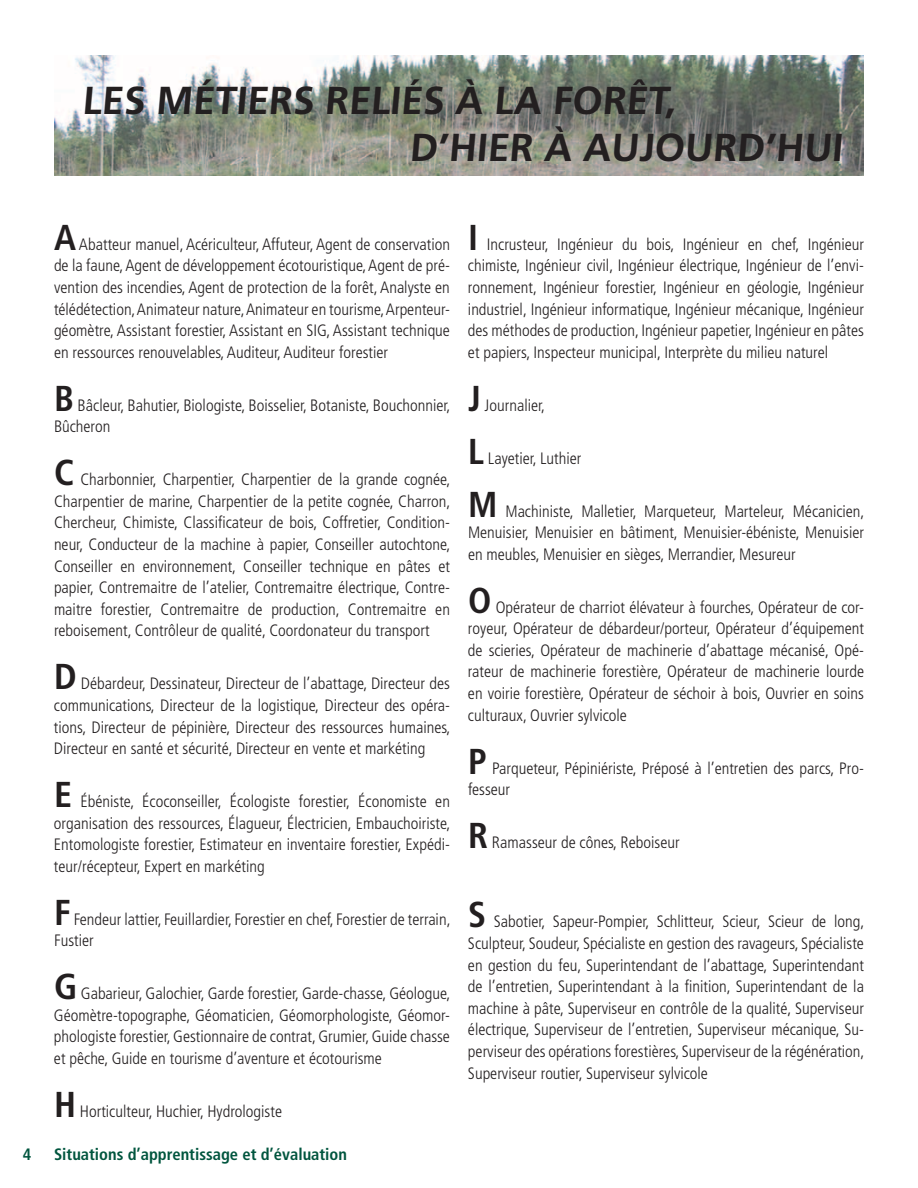
<style>
.page{position:relative;width:918px;height:1188px;background:#fff}
.page>*{position:absolute;margin:0;border:0;box-sizing:border-box;transform-origin:0 0}
.t1{font:700 39px/46.8px "Frutiger";color:#231f20}
.t2{font:300 condensed 16.5px/21.6px "Frutiger";color:#231f20;text-align:justify}
.t3{font:700 condensed 16.5px "Frutiger";color:#00553e}
.s1{font-weight:700;font-size:36px}
</style>
<div class="page">
<img style="left:54px;top:55px;width:810px;height:121px">
<h1 class="t1" style="left:409px;top:77px;width:432px;text-indent:-327px">LES MÉTI ERS RELI ÉS À LA FORÊT,<br>D’HIER À AUJOURD’H UI</h1>
<p class="t2" style="left:54px;top:233px;width:398px"><span class="s1">A</span> Abatteur manuel, Acériculteur, Affuteur, Agent de conservation de la faune, Agent de développement écotouristique, Agent de pré&shy;vention des incendies, Agent de protection de la forêt, Analyste en télédétection, Animateur nature, Animateur en tourisme, Arpenteur&shy;géomètre, Assistant forestier, Assistant en SIG, Assistant technique en ressources renouvelables, Auditeur, Auditeur forestier</p>
<p class="t2" style="left:54px;top:394px;width:398px"><span class="s1">B</span> Bâcleur, Bahutier, Biologiste, Boisselier, Botaniste, Bouchonnier,<br>Bûcheron</p>
<p class="t2" style="left:54px;top:469px;width:398px"><span class="s1">C</span> Charbonnier, Charpentier, Charpentier de la grande cognée, Charpentier de marine, Charpentier de la petite cognée, Charron, Chercheur, Chimiste, Classificateur de bois, Coffretier, Condition&shy;neur, Conducteur de la machine à papier, Conseiller autochtone, Conseiller en environnement, Conseiller technique en pâtes et papier, Contremaitre de l’atelier, Contremaitre électrique, Contre&shy;maitre forestier, Contremaitre de production, Contremaitre en reboisement, Contrôleur de qualité, Coordonateur du transport</p>
<p class="t2" style="left:54px;top:673px;width:398px"><span class="s1">D</span> Débardeur, Dessinateur, Directeur de l’abattage, Directeur des communications, Directeur de la logistique, Directeur des opéra&shy;tions, Directeur de pépinière, Directeur des ressources humaines, Directeur en santé et sécurité, Directeur en vente et markéting</p>
<p class="t2" style="left:54px;top:791px;width:398px"><span class="s1">E</span> Ébéniste, Écoconseiller, Écologiste forestier, Économiste en organisation des ressources, Élagueur, Électricien, Embauchoiriste, Entomologiste forestier, Estimateur en inventaire forestier, Expédi&shy;teur/récepteur, Expert en markéting</p>
<p class="t2" style="left:54px;top:908px;width:398px"><span class="s1">F</span> Fendeur lattier, Feuillardier, Forestier en chef, Forestier de terrain,<br>Fustier</p>
<p class="t2" style="left:54px;top:983px;width:398px"><span class="s1">G</span> Gabarieur, Galochier, Garde forestier, Garde-chasse, Géologue, Géomètre-topographe, Géomaticien, Géomorphologiste, Géomor&shy;phologiste forestier, Gestionnaire de contrat, Grumier, Guide chasse et pêche, Guide en tourisme d’aventure et écotourisme</p>
<p class="t2" style="left:54px;top:1101px;width:230px"><span class="s1">H</span> Horticulteur, Huchier, Hydrologiste</p>
<p class="t3" style="left:23px;top:1144px;width:10px">4</p>
<p class="t3" style="left:54px;top:1144px;width:295px">Situations d’apprentissage et d’évaluation</p>
<p class="t2" style="left:468px;top:233px;width:398px"><span class="s1">I</span> Incrusteur, Ingénieur du bois, Ingénieur en chef, Ingénieur chimiste, Ingénieur civil, Ingénieur électrique, Ingénieur de l’envi&shy;ronnement, Ingénieur forestier, Ingénieur en géologie, Ingénieur industriel, Ingénieur informatique, Ingénieur mécanique, Ingénieur des méthodes de production, Ingénieur papetier, Ingénieur en pâtes et papiers, Inspecteur municipal, Interprète du milieu naturel</p>
<p class="t2" style="left:468px;top:394px;width:79px"><span class="s1">J</span> Journalier,</p>
<p class="t2" style="left:468px;top:447px;width:115px"><span class="s1">L</span> Layetier, Luthier</p>
<p class="t2" style="left:468px;top:500px;width:398px"><span class="s1">M</span> Machiniste, Malletier, Marqueteur, Marteleur, Mécanicien, Menuisier, Menuisier en bâtiment, Menuisier-ébéniste, Menuisier en meubles, Menuisier en sièges, Merrandier, Mesureur</p>
<p class="t2" style="left:468px;top:596px;width:398px"><span class="s1">O</span> Opérateur de charriot élévateur à fourches, Opérateur de cor&shy;royeur, Opérateur de débardeur/porteur, Opérateur d’équipement de scieries, Opérateur de machinerie d’abattage mécanisé, Opé&shy;rateur de machinerie forestière, Opérateur de machinerie lourde en voirie forestière, Opérateur de séchoir à bois, Ouvrier en soins culturaux, Ouvrier sylvicole</p>
<p class="t2" style="left:468px;top:757px;width:397px"><span class="s1">P</span> Parqueteur, Pépiniériste, Préposé à l’entretien des parcs, Pro&shy;fesseur</p>
<p class="t2" style="left:468px;top:832px;width:213px"><span class="s1">R</span> Ramasseur de cônes, Reboiseur</p>
<p class="t2" style="left:468px;top:911px;width:398px"><span class="s1">S</span> Sabotier, Sapeur-Pompier, Schlitteur, Scieur, Scieur de long, Sculpteur, Soudeur, Spécialiste en gestion des ravageurs, Spécialiste en gestion du feu, Superintendant de l’abattage, Superintendant de l’entretien, Superintendant à la finition, Superintendant de la machine à pâte, Superviseur en contrôle de la qualité, Superviseur électrique, Superviseur de l’entretien, Superviseur mécanique, Su&shy;perviseur des opérations forestières, Superviseur de la régénération, Superviseur routier, Superviseur sylvicole</p>
</div>
